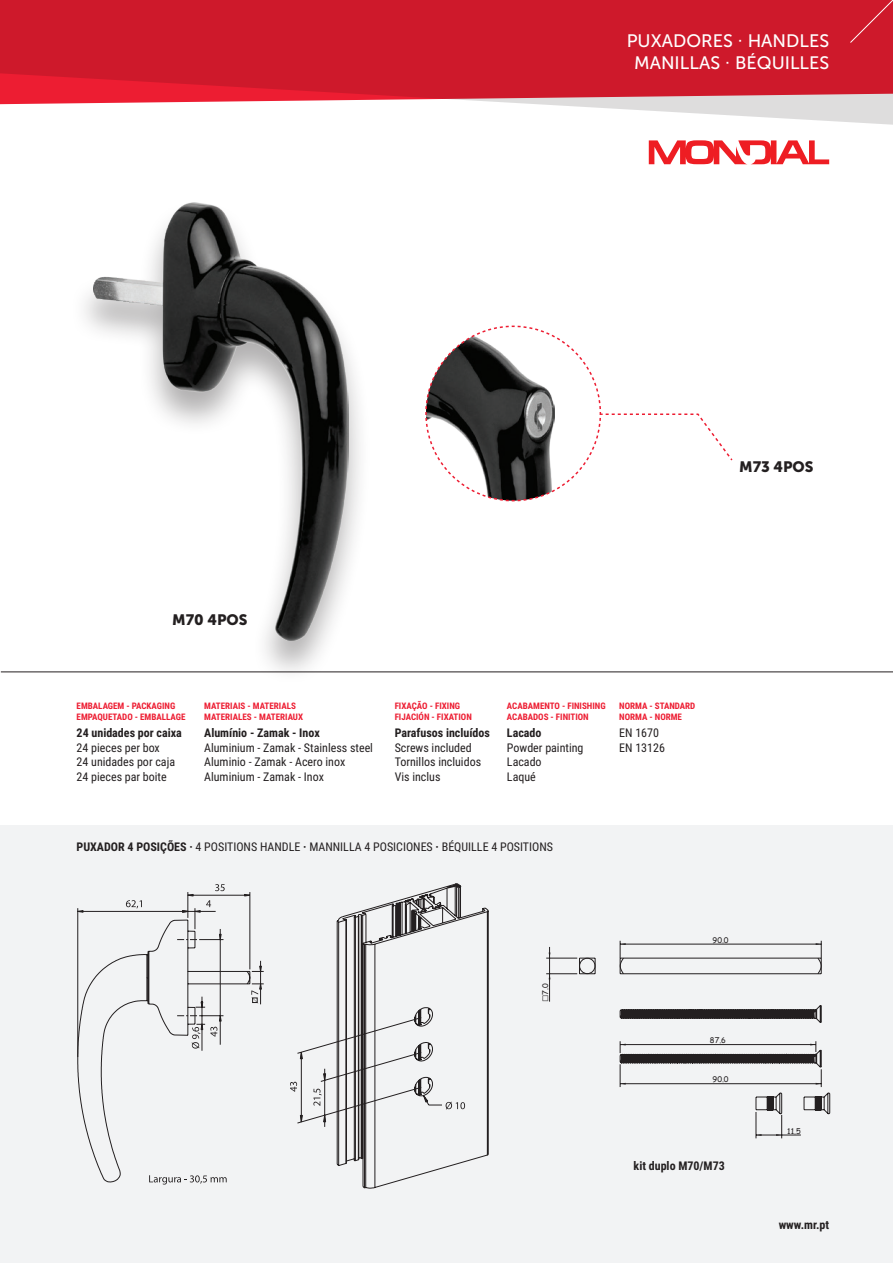
<style>
.page{position:relative;width:893px;height:1263px;background:#fff}
.page>*{position:absolute;margin:0;border:0;box-sizing:border-box;transform-origin:0 0}
.t1{font:18px "Museo Sans 500";color:#fff}
.t2{font:15px "Museo Sans 900";color:#231f20}
.t3{font:12px "Roboto Condensed";color:#231f20}
.t4{font:700 12px "Roboto Condensed";color:#231f20}
.t5{font:700 9px "Roboto Condensed";color:#ed1d32}
.t6{font:7.65px "Comic Sans MS";color:#231f20}
.s1{font-weight:700}
</style>
<div class="page">
<div style="left:1px;top:825px;width:892px;height:438px;background:#f2f3f4"></div>
<svg style="left:0;top:0;width:893px;height:125px;background:#d84756"></svg>
<div style="left:849px;top:0;width:44px;height:44px;background:#ce192b"></div>
<svg style="left:649px;top:140px;width:180px;height:24px"></svg>
<hr style="left:1px;top:672px;width:892px;height:1px;background:#231f20">
<svg style="left:77px;top:1057px;width:150px;height:126px"></svg>
<svg style="left:77px;top:884px;width:187px;height:173px"></svg>
<svg style="left:336px;top:883px;width:153px;height:306px"></svg>
<svg style="left:290px;top:1017px;width:175px;height:110px"></svg>
<svg style="left:542px;top:995px;width:7px;height:6px"></svg>
<hr style="left:546px;top:958px;width:31px;height:1px;background:#231f20">
<hr style="left:546px;top:973px;width:31px;height:1px;background:#231f20">
<hr style="left:549px;top:947px;width:1px;height:55px;background:#231f20">
<svg style="left:579px;top:941px;width:251px;height:197px"></svg>
<hr style="left:756px;top:1135px;width:45px;height:1px;background:#231f20">
<div style="left:70px;top:201px;width:302px;height:483px;background:#231f20;opacity:.35"></div>
<img style="left:93px;top:203px;width:255px;height:438px">
<svg style="left:425px;top:325px;width:308px;height:177px"></svg>
<p class="t1" style="left:627px;top:31px;width:204px">PUXADORES · HANDLES</p>
<p class="t1" style="left:634px;top:53px;width:197px">MANILLAS · BÉQUILLES</p>
<p class="t2" style="left:739px;top:458px;width:76px">M73 4POS</p>
<p class="t2" style="left:172px;top:611px;width:77px">M70 4POS</p>
<p class="t5" style="left:77px;top:699px;width:100px">EMBALAGEM - PACKAGING</p>
<p class="t5" style="left:77px;top:710px;width:110px">EMPAQUETADO - EMBALLAGE</p>
<p class="t5" style="left:204px;top:699px;width:93px">MATERIAIS - MATERIALS</p>
<p class="t5" style="left:204px;top:710px;width:100px">MATERIALES - MATERIAUX</p>
<p class="t5" style="left:395px;top:699px;width:67px">FIXAÇÃO - FIXING</p>
<p class="t5" style="left:395px;top:710px;width:79px">FIJACIÓN - FIXATION</p>
<p class="t5" style="left:507px;top:699px;width:100px">ACABAMENTO - FINISHING</p>
<p class="t5" style="left:507px;top:710px;width:83px">ACABADOS - FINITION</p>
<p class="t5" style="left:619px;top:699px;width:78px">NORMA - STANDARD</p>
<p class="t5" style="left:619px;top:710px;width:64px">NORMA - NORME</p>
<p class="t4" style="left:77px;top:725px;width:107px">24 unidades por caixa</p>
<p class="t3" style="left:77px;top:739px;width:85px">24 pieces per box</p>
<p class="t3" style="left:77px;top:753px;width:100px">24 unidades por caja</p>
<p class="t3" style="left:77px;top:768px;width:92px">24 pieces par boite</p>
<p class="t4" style="left:204px;top:725px;width:117px">Alumínio - Zamak - Inox</p>
<p class="t3" style="left:204px;top:739px;width:170px">Aluminium - Zamak - Stainless steel</p>
<p class="t3" style="left:204px;top:753px;width:143px">Aluminio - Zamak - Acero inox</p>
<p class="t3" style="left:204px;top:768px;width:121px">Aluminium - Zamak - Inox</p>
<p class="t4" style="left:395px;top:725px;width:97px">Parafusos incluídos</p>
<p class="t3" style="left:395px;top:739px;width:79px">Screws included</p>
<p class="t3" style="left:395px;top:753px;width:88px">Tornillos incluidos</p>
<p class="t3" style="left:395px;top:768px;width:47px">Vis inclus</p>
<p class="t4" style="left:507px;top:725px;width:36px">Lacado</p>
<p class="t3" style="left:507px;top:739px;width:78px">Powder painting</p>
<p class="t3" style="left:507px;top:753px;width:36px">Lacado</p>
<p class="t3" style="left:507px;top:768px;width:30px">Laqué</p>
<p class="t3" style="left:619px;top:725px;width:41px">EN 1670</p>
<p class="t3" style="left:619px;top:739px;width:47px">EN 13126</p>
<p class="t3" style="left:77px;top:838px;width:478px"><span class="s1">PUXADOR 4 POSIÇÕES ·</span> 4 POSITIONS HANDLE <span class="s1">·</span> MANNILLA 4 POSICIONES <span class="s1">·</span> BÉQUILLE 4 POSITIONS</p>
<p class="t6" style="left:713px;top:934px;width:18px">90.0</p>
<p class="t6" style="left:540px;top:995px;width:13px;rotate:-90deg">7.0</p>
<p class="t6" style="left:710px;top:1035px;width:18px">87.6</p>
<p class="t6" style="left:713px;top:1074px;width:18px">90.0</p>
<p class="t6" style="left:787px;top:1125px;width:15px">11.5</p>
<p class="t4" style="left:634px;top:1158px;width:93px">kit duplo M70/M73</p>
<p class="t4" style="left:779px;top:1217px;width:52px">www.mr.pt</p>
</div>
